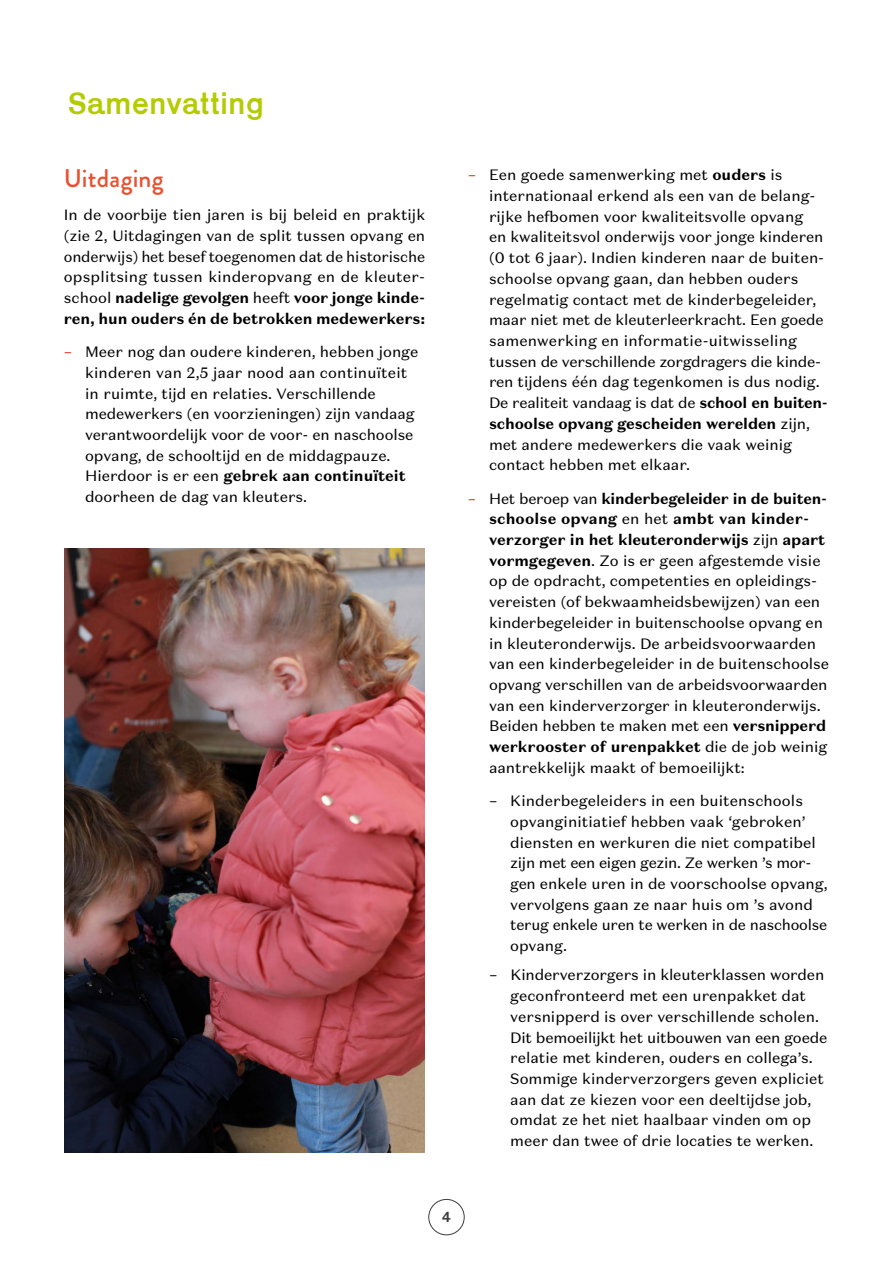
<style>
.page{position:relative;width:893px;height:1263px;background:#fff}
.page>*{position:absolute;margin:0;border:0;box-sizing:border-box;transform-origin:0 0}
.t1{font:31.5px "Karrik";letter-spacing:.025em;color:#b4cb04}
.t2{font:500 25.5px "Brandon Grotesque";letter-spacing:.01em;color:#ea5130}
.t3{font:15px/20.7px "Domaine Sans Text";color:#000}
.t4{font:15px "Karrik";color:#3d3d3c}
.s1{font-weight:700}
.s2{color:#e52a17}
</style>
<div class="page">
<div style="left:429px;top:1199px;width:35px;height:36px;border:1px solid #3d3d3c;border-radius:50%"></div>
<img style="left:64px;top:548px;width:361px;height:604px">
<h1 class="t1" style="left:68px;top:77px;width:197px">Samenvatting</h1>
<h2 class="t2" style="left:64px;top:160px;width:101px">Uitdaging</h2>
<p class="t3" style="left:64px;top:205px;width:363px;text-align:justify">In de voorbije tien jaren is bij beleid en praktijk (zie 2, Uitdagingen van de split tussen opvang en onderwijs) het besef toegenomen dat de historische opsplitsing tussen kinderopvang en de kleuter&shy;school <span class="s1">nadelige gevolgen</span> heeft <span class="s1">voor jonge kinde&shy;ren, hun ouders én de betrokken medewerkers:</span></p>
<p class="t3" style="left:85px;top:342px;width:335px;text-indent:-21px"><span class="s2">–</span> Meer nog dan oudere kinderen, hebben jonge kinderen van 2,5 jaar nood aan continuïteit in ruimte, tijd en relaties. Verschillende medewerkers (en voorzieningen) zijn vandaag verantwoordelijk voor de voor- en naschoolse opvang, de schooltijd en de middagpauze.<br>Hierdoor is er een <span class="s1">gebrek aan continuïteit </span>doorheen de dag van kleuters.</p>
<p class="t3" style="left:489px;top:165px;width:340px;text-indent:-21px"><span class="s2">–</span> Een goede samenwerking met <span class="s1">ouders</span> is internationaal erkend als een van de belang&shy;rijke hefbomen voor kwaliteitsvolle opvang<br>en kwaliteitsvol onderwijs voor jonge kinderen (0 tot 6 jaar). Indien kinderen naar de buiten&shy;schoolse opvang gaan, dan hebben ouders regelmatig contact met de kinderbegeleider, maar niet met de kleuterleerkracht. Een goede samenwerking en informatie-uitwisseling tussen de verschillende zorgdragers die kinde&shy;ren tijdens één dag tegenkomen is dus nodig.<br>De realiteit vandaag is dat de <span class="s1">school en buiten&shy;schoolse opvang gescheiden werelden</span> zijn, met andere medewerkers die vaak weinig contact hebben met elkaar.</p>
<p class="t3" style="left:489px;top:488px;width:342px;text-indent:-21px"><span class="s2">–</span> Het beroep van <span class="s1">kinderbegeleider in de buiten&shy;schoolse opvang</span> en het <span class="s1">ambt van kinder&shy;verzorger in het kleuteronderwijs</span> zijn <span class="s1">apart vormgegeven</span>. Zo is er geen afgestemde visie op de opdracht, competenties en opleidings&shy;vereisten (of bekwaamheidsbewijzen) van een kinderbegeleider in buitenschoolse opvang en in kleuteronderwijs. De arbeidsvoorwaarden van een kinderbegeleider in de buitenschoolse opvang verschillen van de arbeidsvoorwaarden van een kinderverzorger in kleuteronderwijs.<br>Beiden hebben te maken met een <span class="s1">versnipperd werkrooster of urenpakket</span> die de job weinig aantrekkelijk maakt of bemoeilijkt:</p>
<p class="t3" style="left:510px;top:790px;width:319px;text-indent:-21px">– Kinderbegeleiders in een buitenschools opvanginitiatief hebben vaak ‘gebroken’ diensten en werkuren die niet compatibel zijn met een eigen gezin. Ze werken ’s mor&shy;gen enkele uren in de voorschoolse opvang, vervolgens gaan ze naar huis om ’s avond terug enkele uren te werken in de naschoolse opvang.</p>
<p class="t3" style="left:510px;top:965px;width:319px;text-indent:-21px">– Kinderverzorgers in kleuterklassen worden geconfronteerd met een urenpakket dat versnipperd is over verschillende scholen.<br>Dit bemoeilijkt het uitbouwen van een goede relatie met kinderen, ouders en collega’s.<br>Sommige kinderverzorgers geven expliciet aan dat ze kiezen voor een deeltijdse job, omdat ze het niet haalbaar vinden om op meer dan twee of drie locaties te werken.</p>
<p class="t4" style="left:442px;top:1204px;width:11px">4</p>
</div>
